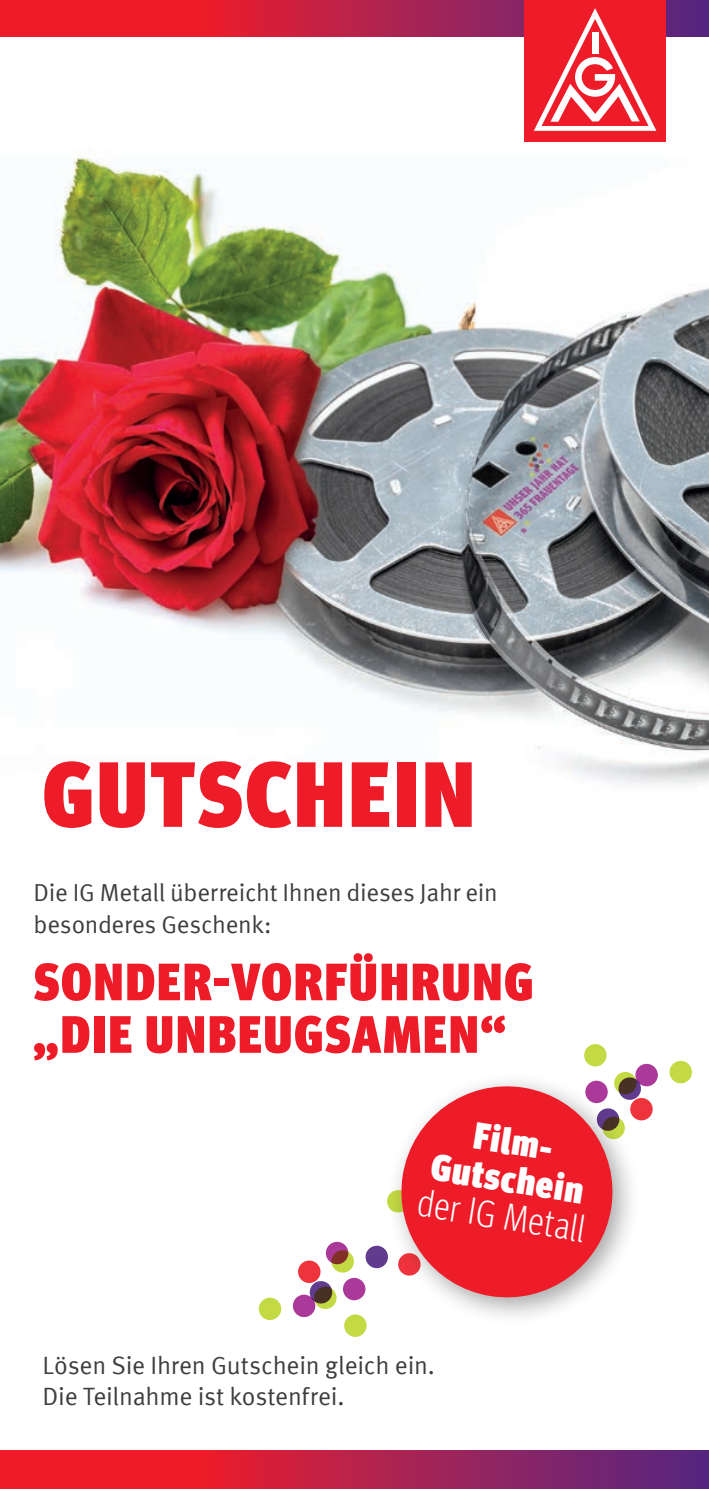
<style>
.page{position:relative;width:709px;height:1489px;background:#fff}
.page>*{position:absolute;margin:0;border:0;box-sizing:border-box;transform-origin:0 0}
.t1{font:900 condensed 92.5px "Meta Head IGM";letter-spacing:.04em;color:#ee1c28}
.t2{font:900 condensed 52.5px "Meta Head IGM";letter-spacing:.045em;color:#ee1c28}
.Störer_2__Zeile___Bl{font:900 condensed 37.5px "Meta Head IGM";color:#fff}
.Störer_2__Zeile___Bl-2{font:300 condensed 37.5px "Meta Head IGM";color:#fff}
.t3{font:25px "Meta IGM";letter-spacing:-.01em;color:#3e3e3f}
.t4{font:24.5px "Meta IGM";letter-spacing:-.01em;color:#3e3e3f}
</style>
<div class="page">
<svg style="left:0;top:0;width:709px;height:36px;background:#c41f41"></svg>
<svg style="left:0;top:1450px;width:709px;height:38px;background:#b4204b"></svg>
<svg style="left:669px;top:1060px;width:23px;height:23px"></svg>
<div style="left:630px;top:1097px;width:22px;height:23px;background:#ef333d;border-radius:50%"></div>
<div style="left:584px;top:1044px;width:22px;height:22px;background:#c4da45;border-radius:50%"></div>
<svg style="left:635px;top:1063px;width:23px;height:23px"></svg>
<div style="left:259px;top:1297px;width:22px;height:22px;background:#c4da45;border-radius:50%"></div>
<div style="left:343px;top:1277px;width:22px;height:23px;background:#ab3999;border-radius:50%"></div>
<div style="left:298px;top:1260px;width:22px;height:22px;background:#ef333d;border-radius:50%"></div>
<div style="left:344px;top:1314px;width:22px;height:22px;background:#c4da45;border-radius:50%"></div>
<svg style="left:331px;top:1250px;width:23px;height:22px"></svg>
<div style="left:293px;top:1294px;width:22px;height:22px;background:#ab3999;border-radius:50%"></div>
<svg style="left:365px;top:1245px;width:23px;height:22px"></svg>
<svg style="left:310px;top:1280px;width:22px;height:23px"></svg>
<svg style="left:326px;top:1241px;width:22px;height:23px"></svg>
<svg style="left:314px;top:1286px;width:22px;height:22px"></svg>
<div style="left:386px;top:1071px;width:255px;height:255px;background:#231f20;opacity:.4"></div>
<svg style="left:393px;top:1078px;width:227px;height:226px;fill:#ee1c28"></svg>
<img style="left:0;top:157px;width:709px;height:628px">
<div style="left:524px;top:0;width:142px;height:142px;background:#ee1c28"></div>
<svg style="left:534px;top:8px;width:122px;height:123px"></svg>
<p class="t1" style="left:43px;top:720px;width:433px">GUTSCHEIN</p>
<p class="t4" style="left:34px;top:874px;width:465px">Die IG Metall überreicht Ihnen dieses Jahr ein</p>
<p class="t4" style="left:34px;top:905px;width:239px">besonderes Geschenk:</p>
<p class="t2" style="left:34px;top:939px;width:500px">SONDER-VORFÜHRUNG</p>
<p class="t2" style="left:34px;top:992px;width:473px">„DIE UNBEUGSAMEN“</p>
<h4 class="Störer_2__Zeile___Bl" style="left:479px;top:1105px;width:106px;rotate:9deg">Film-</h4>
<h4 class="Störer_2__Zeile___Bl" style="left:436px;top:1136px;width:155px;rotate:9deg">Gutschein</h4>
<h4 class="Störer_2__Zeile___Bl-2" style="left:423px;top:1176px;width:169px;rotate:9deg">der IG Metall</h4>
<p class="t3" style="left:43px;top:1345px;width:394px">Lösen Sie Ihren Gutschein gleich ein.</p>
<p class="t3" style="left:43px;top:1377px;width:303px">Die Teilnahme ist kostenfrei.</p>
</div>
